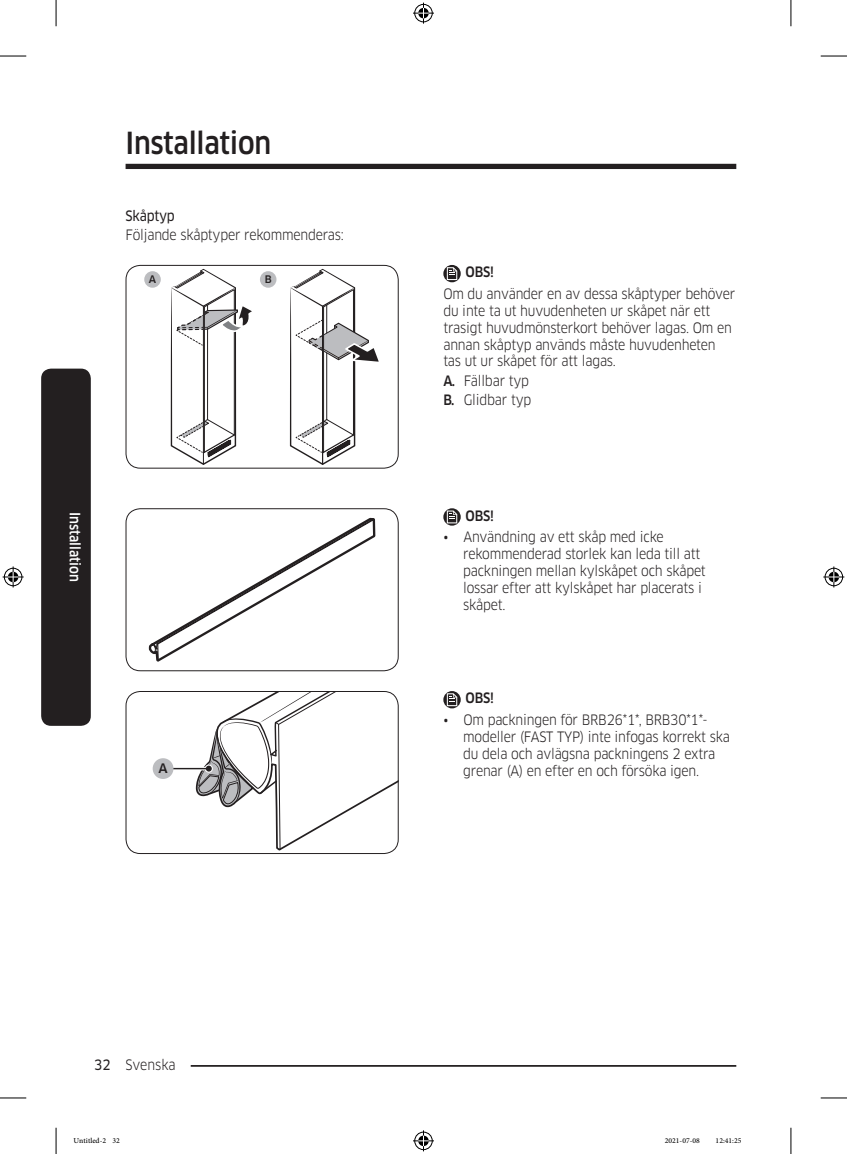
<style>
.page{position:relative;width:847px;height:1154px;background:#fff}
.page>*{position:absolute;margin:0;border:0;box-sizing:border-box;transform-origin:0 0}
.t1{font:500 29.75px "Samsung Clan Pro";letter-spacing:-.01em;color:#231f20;scale:.9 1}
.t2{font:14px/16.8px "Samsung Clan Pro";letter-spacing:-.015em;color:#231f20;scale:.9 1}
.Sidebar{font:500 14px "Samsung Clan Pro";color:#fff;scale:.9 1}
.DL_DT_Icon{font:500 14px "Samsung Clan Pro";letter-spacing:-.015em;color:#231f20;scale:.9 1}
.t3{font:14px "Samsung Clan Pro News";letter-spacing:-.015em;color:#231f20;scale:.9 1}
.image{font:500 12.78px "Samsung Clan Pro";color:#231f20}
.t4{font:10.5px "Adobe Arabic";color:#000}
.image-2{font:500 10.15px "Samsung Clan Pro";color:#231f20}
.s1{font-weight:500}
.s2{font-family:"Samsung Clan Pro News"}
</style>
<div class="page">
<div style="left:125px;top:164px;width:611px;height:5px;background:#231f20"></div>
<hr style="left:125px;top:1065px;width:611px;height:2px;background:#231f20">
<div style="left:111px;top:1055px;width:80px;height:17px;background:#fff"></div>
<div style="left:41px;top:369px;width:50px;height:357px;background:#231f20;border-radius:10px"></div>
<div style="left:144px;top:271px;width:17px;height:17px;background:#bcbdc0;border-radius:50%"></div>
<div style="left:260px;top:271px;width:16px;height:17px;background:#bcbdc0;border-radius:50%"></div>
<svg style="left:171px;top:269px;width:81px;height:196px"></svg>
<hr style="left:203px;top:306px;width:1px;height:158px;background:#231f20">
<hr style="left:204px;top:307px;width:1px;height:145px;background:#231f20">
<svg style="left:290px;top:269px;width:89px;height:196px"></svg>
<hr style="left:322px;top:306px;width:1px;height:158px;background:#231f20">
<hr style="left:323px;top:307px;width:1px;height:145px;background:#231f20">
<div style="left:125px;top:265px;width:273px;height:204px;border:1px solid #231f20;border-radius:14px"></div>
<svg style="left:443px;top:265px;width:17px;height:17px"></svg>
<svg style="left:446px;top:267px;width:11px;height:13px"></svg>
<svg style="left:148px;top:517px;width:228px;height:145px"></svg>
<div style="left:125px;top:508px;width:273px;height:163px;border:1px solid #231f20;border-radius:14px"></div>
<svg style="left:443px;top:508px;width:17px;height:18px"></svg>
<svg style="left:446px;top:510px;width:11px;height:13px"></svg>
<hr style="left:169px;top:768px;width:40px;height:1px;background:#231f20">
<svg style="left:195px;top:691px;width:203px;height:161px"></svg>
<div style="left:153px;top:758px;width:20px;height:21px;background:#bcbdc0;border-radius:50%"></div>
<div style="left:125px;top:691px;width:273px;height:163px;border:1px solid #231f20;border-radius:14px"></div>
<svg style="left:443px;top:691px;width:17px;height:17px"></svg>
<svg style="left:446px;top:693px;width:11px;height:13px"></svg>
<svg style="left:0;top:56px;width:26px;height:1px"></svg>
<svg style="left:820px;top:56px;width:26px;height:1px"></svg>
<svg style="left:0;top:1097px;width:26px;height:1px"></svg>
<svg style="left:820px;top:1097px;width:26px;height:1px"></svg>
<svg style="left:56px;top:0;width:1px;height:26px"></svg>
<svg style="left:56px;top:1128px;width:1px;height:26px"></svg>
<svg style="left:790px;top:0;width:1px;height:26px"></svg>
<svg style="left:790px;top:1128px;width:1px;height:26px"></svg>
<svg style="left:413px;top:3px;width:21px;height:21px"></svg>
<svg style="left:413px;top:1130px;width:21px;height:21px"></svg>
<svg style="left:3px;top:566px;width:21px;height:21px"></svg>
<svg style="left:823px;top:566px;width:21px;height:21px"></svg>
<h1 class="t1" style="left:125px;top:125px;width:163px">Installation</h1>
<h4 class="t3" style="left:125px;top:207px;width:56px">Skåptyp</h4>
<p class="t2" style="left:125px;top:227px;width:244px">Följande skåptyper rekommenderas:</p>
<p class="image-2" style="left:149px;top:273px;width:9px">A</p>
<p class="image-2" style="left:264px;top:273px;width:9px">B</p>
<p class="Sidebar" style="left:83px;top:512px;width:79px;rotate:90deg">Installation</p>
<p class="image" style="left:158px;top:760px;width:11px">A</p>
<p class="DL_DT_Icon" style="left:465px;top:264px;width:33px">OBS!</p>
<p class="t2" style="left:443px;top:286px;width:326px">Om du använder en av dessa skåptyper behöver du inte ta ut huvudenheten ur skåpet när ett trasigt huvudmönsterkort behöver lagas. Om en annan skåptyp används måste huvudenheten tas ut ur skåpet för att lagas.</p>
<p class="t2" style="left:443px;top:372px;width:97px"><span class="s1">A.</span> Fällbar typ</p>
<p class="t2" style="left:443px;top:391px;width:99px"><span class="s1">B.</span> Glidbar typ</p>
<p class="DL_DT_Icon" style="left:465px;top:507px;width:33px">OBS!</p>
<p class="t2" style="left:463px;top:529px;width:271px;text-indent:-20px">• Användning av ett skåp med icke rekommenderad storlek kan leda till att packningen mellan kylskåpet och skåpet lossar efter att kylskåpet har placerats i skåpet.</p>
<p class="DL_DT_Icon" style="left:465px;top:690px;width:33px">OBS!</p>
<p class="t2" style="left:463px;top:712px;width:298px;text-indent:-20px">• Om packningen för BRB26*1*, BRB30*1*- modeller (FAST TYP) inte infogas korrekt ska du dela och avlägsna packningens 2 extra grenar (A) en efter en och försöka igen.</p>
<p class="t2" style="left:94px;top:1056px;width:92px"><span class="s2">32</span> Svenska</p>
<p class="t4" style="left:74px;top:1133px;width:48px">Untitled-2 32</p>
<p class="t4" style="left:664px;top:1133px;width:37px">2021-07-08</p>
<p class="t4" style="left:715px;top:1133px;width:27px">12:41:25</p>
</div>
